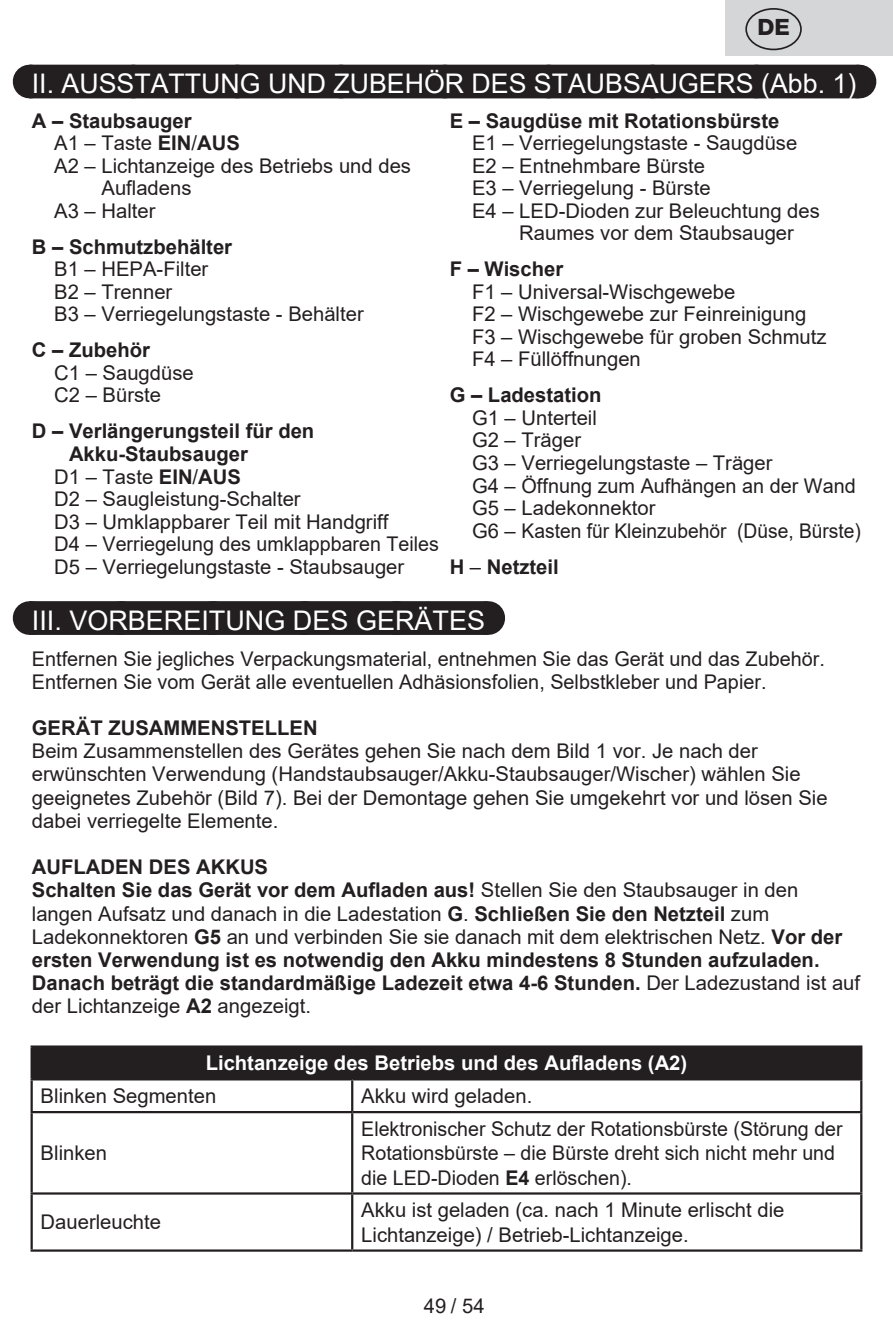
<style>
.page{position:relative;width:893px;height:1340px;background:#fff}
.page>*{position:absolute;margin:0;border:0;box-sizing:border-box;transform-origin:0 0}
.Grafický_nadpis_ETA{font:27px "Arial";color:#fff}
.t1{font:800 22.5px "Helvetica Neue OT";color:#231f20}
.Normální{font:20.25px/23.2px "Arial";color:#231f20}
.Normální-2{font:700 20.25px/23.2px "Arial";color:#231f20}
.t2{font:700 20.25px "Arial";color:#fff}
.s1{font-weight:700}
.s2{font-weight:400}
</style>
<div class="page">
<div style="left:725px;top:0;width:168px;height:55px;background:#d5d6d8"></div>
<div style="left:745px;top:8px;width:57px;height:42px;border:2px solid #231f20;border-radius:50%"></div>
<div style="left:30px;top:65px;width:828px;height:33px;background:#231f20"></div>
<hr style="left:858px;top:65px;width:1px;height:33px;background:#231f20">
<div style="left:30px;top:601px;width:457px;height:34px;background:#231f20"></div>
<svg style="left:123px;top:601px;width:318px;height:34px"></svg>
<hr style="left:487px;top:601px;width:1px;height:34px;background:#231f20">
<div style="left:32px;top:1046px;width:829px;height:33px;background:#231f20"></div>
<hr style="left:31px;top:1045px;width:321px;height:2px;background:#231f20">
<hr style="left:31px;top:1047px;width:2px;height:31px;background:#231f20">
<hr style="left:352px;top:1045px;width:510px;height:2px;background:#231f20">
<hr style="left:860px;top:1047px;width:2px;height:31px;background:#231f20">
<hr style="left:31px;top:1078px;width:321px;height:2px;background:#231f20">
<hr style="left:31px;top:1080px;width:2px;height:30px;background:#231f20">
<hr style="left:352px;top:1078px;width:510px;height:2px;background:#231f20">
<hr style="left:351px;top:1080px;width:2px;height:30px;background:#231f20">
<hr style="left:860px;top:1080px;width:2px;height:30px;background:#231f20">
<hr style="left:31px;top:1110px;width:321px;height:3px;background:#231f20">
<hr style="left:31px;top:1113px;width:2px;height:79px;background:#231f20">
<hr style="left:352px;top:1110px;width:510px;height:3px;background:#231f20">
<hr style="left:351px;top:1113px;width:2px;height:79px;background:#231f20">
<hr style="left:860px;top:1113px;width:2px;height:79px;background:#231f20">
<hr style="left:31px;top:1192px;width:321px;height:2px;background:#231f20">
<hr style="left:31px;top:1194px;width:2px;height:55px;background:#231f20">
<hr style="left:352px;top:1192px;width:510px;height:2px;background:#231f20">
<hr style="left:351px;top:1194px;width:2px;height:55px;background:#231f20">
<hr style="left:860px;top:1194px;width:2px;height:55px;background:#231f20">
<hr style="left:31px;top:1249px;width:321px;height:2px;background:#231f20">
<hr style="left:352px;top:1249px;width:510px;height:2px;background:#231f20">
<p class="t1" style="left:757px;top:14px;width:34px">DE</p>
<p class="Grafický_nadpis_ETA" style="left:32px;top:65px;width:826px">II. AUSSTATTUNG UND ZUBEHÖR DES STAUBSAUGERS (Abb. 1)</p>
<p class="Normální-2" style="left:32px;top:109px;width:161px">A – Staubsauger</p>
<p class="Normální" style="left:54px;top:131px;width:187px">A1 – Taste <span class="s1">EIN</span>/<span class="s1">AUS</span></p>
<p class="Normální" style="left:101px;top:154px;width:311px;line-height:22.5px;text-indent:-47px">A2 – Lichtanzeige des Betriebs und des<br>Aufladens</p>
<p class="Normální" style="left:54px;top:199px;width:103px">A3 – Halter</p>
<p class="Normální-2" style="left:32px;top:235px;width:202px">B – Schmutzbehälter</p>
<p class="Normální" style="left:54px;top:257px;width:156px">B1 – HEPA-Filter</p>
<p class="Normální" style="left:54px;top:280px;width:120px">B2 – Trenner</p>
<p class="Normální" style="left:54px;top:302px;width:311px">B3 – Verriegelungstaste - Behälter</p>
<p class="Normální-2" style="left:32px;top:339px;width:120px">C – Zubehör</p>
<p class="Normální" style="left:54px;top:361px;width:141px">C1 – Saugdüse</p>
<p class="Normální" style="left:54px;top:383px;width:108px">C2 – Bürste</p>
<p class="Normální-2" style="left:69px;top:420px;width:247px;line-height:22.5px;text-indent:-37px">D – Verlängerungsteil für den<br>Akku-Staubsauger</p>
<p class="Normální" style="left:54px;top:464px;width:188px">D1 – Taste <span class="s1">EIN</span>/<span class="s1">AUS</span></p>
<p class="Normální" style="left:54px;top:487px;width:248px">D2 – Saugleistung-Schalter</p>
<p class="Normální" style="left:54px;top:509px;width:336px">D3 – Umklappbarer Teil mit Handgriff</p>
<p class="Normální" style="left:54px;top:532px;width:386px">D4 – Verriegelung des umklappbaren Teiles</p>
<p class="Normální" style="left:54px;top:554px;width:352px">D5 – Verriegelungstaste - Staubsauger</p>
<p class="Normální-2" style="left:450px;top:109px;width:331px">E – Saugdüse mit Rotationsbürste</p>
<p class="Normální" style="left:472px;top:131px;width:327px">E1 – Verriegelungstaste - Saugdüse</p>
<p class="Normální" style="left:472px;top:154px;width:234px">E2 – Entnehmbare Bürste</p>
<p class="Normální" style="left:472px;top:176px;width:240px">E3 – Verriegelung - Bürste</p>
<p class="Normální" style="left:519px;top:199px;width:302px;line-height:22.5px;text-indent:-47px">E4 – LED-Dioden zur Beleuchtung des<br>Raumes vor dem Staubsauger</p>
<p class="Normální-2" style="left:450px;top:258px;width:115px">F – Wischer</p>
<p class="Normální" style="left:472px;top:280px;width:265px">F1 – Universal-Wischgewebe</p>
<p class="Normální" style="left:472px;top:302px;width:336px">F2 – Wischgewebe zur Feinreinigung</p>
<p class="Normální" style="left:472px;top:325px;width:356px">F3 – Wischgewebe für groben Schmutz</p>
<p class="Normální" style="left:472px;top:347px;width:170px">F4 – Füllöffnungen</p>
<p class="Normální-2" style="left:450px;top:384px;width:153px">G – Ladestation</p>
<p class="Normální" style="left:472px;top:406px;width:126px">G1 – Unterteil</p>
<p class="Normální" style="left:472px;top:428px;width:111px">G2 – Träger</p>
<p class="Normální" style="left:472px;top:451px;width:302px">G3 – Verriegelungstaste – Träger</p>
<p class="Normální" style="left:472px;top:473px;width:385px">G4 – Öffnung zum Aufhängen an der Wand</p>
<p class="Normální" style="left:472px;top:496px;width:185px">G5 – Ladekonnektor</p>
<p class="Normální" style="left:472px;top:518px;width:391px">G6 – Kasten für Kleinzubehör (Düse, Bürste)</p>
<p class="Normální-2" style="left:450px;top:555px;width:111px">H <span class="s2">–</span> Netzteil</p>
<p class="Grafický_nadpis_ETA" style="left:32px;top:601px;width:455px">III. VORBEREITUNG DES GERÄTES</p>
<p class="Normální" style="left:32px;top:646px;width:795px">Entfernen Sie jegliches Verpackungsmaterial, entnehmen Sie das Gerät und das Zubehör.<br>Entfernen Sie vom Gerät alle eventuellen Adhäsionsfolien, Selbstkleber und Papier.</p>
<p class="Normální-2" style="left:32px;top:716px;width:287px">GERÄT ZUSAMMENSTELLEN</p>
<p class="Normální" style="left:32px;top:739px;width:797px">Beim Zusammenstellen des Gerätes gehen Sie nach dem Bild 1 vor. Je nach der erwünschten Verwendung (Handstaubsauger/Akku-Staubsauger/Wischer) wählen Sie geeignetes Zubehör (Bild 7). Bei der Demontage gehen Sie umgekehrt vor und lösen Sie dabei verriegelte Elemente.</p>
<p class="Normální-2" style="left:32px;top:855px;width:238px">AUFLADEN DES AKKUS</p>
<p class="Normální-2" style="left:32px;top:878px;width:830px">Schalten Sie das Gerät vor dem Aufladen aus! <span class="s2">Stellen Sie den Staubsauger in den langen Aufsatz und danach in die Ladestation</span> G<span class="s2">.</span> Schließen Sie den Netzteil <span class="s2">zum Ladekonnektoren</span> G5 <span class="s2">an und verbinden Sie sie danach mit dem elektrischen Netz.</span> Vor der ersten Verwendung ist es notwendig den Akku mindestens 8 Stunden aufzuladen.<br>Danach beträgt die standardmäßige Ladezeit etwa 4-6 Stunden. <span class="s2">Der Ladezustand ist auf der Lichtanzeige</span> A2 <span class="s2">angezeigt.</span></p>
<p class="t2" style="left:206px;top:1048px;width:483px">Lichtanzeige des Betriebs und des Aufladens (A2)</p>
<p class="Normální" style="left:41px;top:1084px;width:177px">Blinken Segmenten</p>
<p class="Normální" style="left:361px;top:1084px;width:173px">Akku wird geladen.</p>
<p class="Normální" style="left:41px;top:1141px;width:68px">Blinken</p>
<p class="Normální" style="left:361px;top:1116px;width:483px;line-height:24.3px">Elektronischer Schutz der Rotationsbürste (Störung der<br>Rotationsbürste – die Bürste dreht sich nicht mehr und die LED-Dioden <span class="s1">E4</span> erlöschen).</p>
<p class="Normální" style="left:41px;top:1210px;width:122px">Dauerleuchte</p>
<p class="Normální" style="left:361px;top:1197px;width:425px;line-height:24.3px">Akku ist geladen (ca. nach 1 Minute erlischt die<br>Lichtanzeige) / Betrieb-Lichtanzeige.</p>
<p class="Normální" style="left:424px;top:1294px;width:62px">49 / 54</p>
</div>
